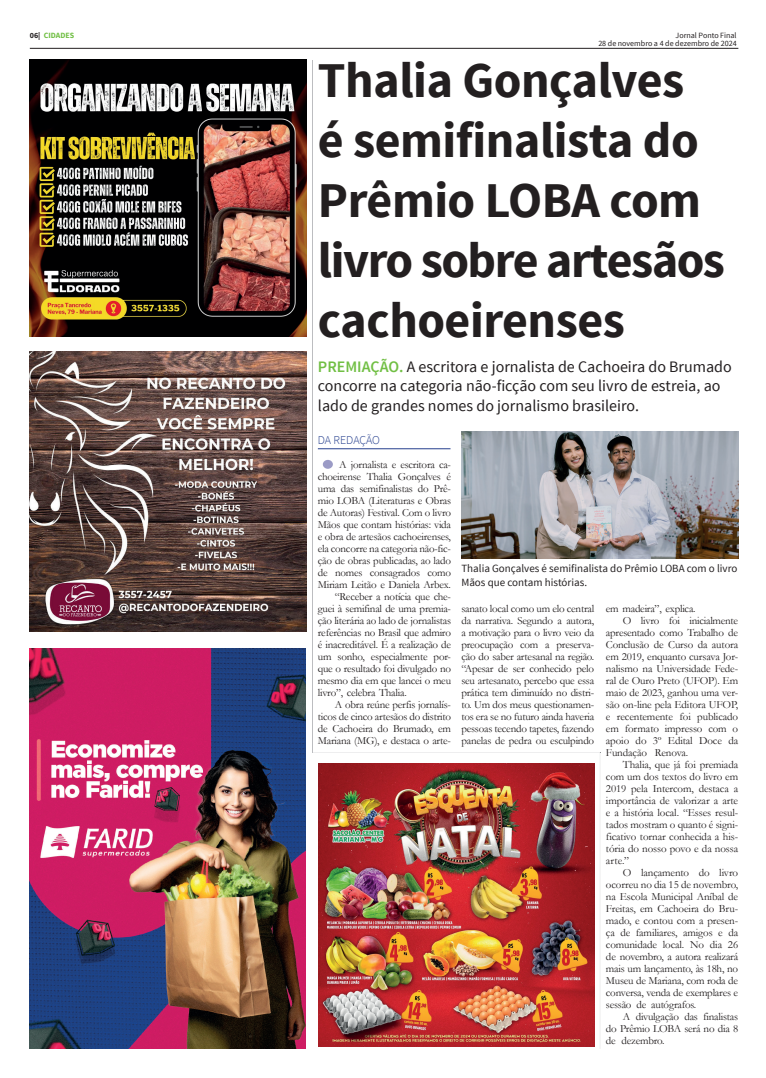
<style>
.page{position:relative;width:766px;height:1078px;background:#fff}
.page>*{position:absolute;margin:0;border:0;box-sizing:border-box;transform-origin:0 0}
.t1{font:700 49.9px/59.9px "Source Sans Pro";letter-spacing:-.01em;color:#231f20}
.t2{font:16px/19.2px "Source Sans Pro";color:#231f20}
.t3{font:300 12px "Source Sans Pro";letter-spacing:-.01em;color:#253f8e}
.t4{font:11px/12px "Garamond";letter-spacing:-.02em;color:#231f20;text-align:justify}
.t5{font:11px/13.2px "Source Sans Pro";color:#231f20}
.t6{font:8px/8px "Source Sans Pro";color:#231f20;text-align:right}
.t7{font:700 8px "Source Sans Pro";color:#71bf44}
.s1{color:#231f20}
.s2{font-weight:600;color:#71bf44}
</style>
<div class="page">
<hr style="left:30px;top:48px;width:708px;height:1px;background:#231f20">
<img style="left:30px;top:351px;width:276px;height:280px">
<hr style="left:312px;top:60px;width:1px;height:692px;background:#bcbdc0">
<img style="left:30px;top:648px;width:275px;height:400px">
<img style="left:30px;top:60px;width:276px;height:276px">
<img style="left:318px;top:763px;width:276px;height:283px">
<hr style="left:312px;top:752px;width:287px;height:1px;background:#bcbdc0">
<hr style="left:599px;top:752px;width:1px;height:296px;background:#bcbdc0">
<hr style="left:318px;top:448px;width:132px;height:1px;background:#253f8e">
<div style="left:323px;top:460px;width:10px;height:8px;background:#9b9bc6;border-radius:50%"></div>
<img style="left:461px;top:432px;width:277px;height:126px">
<p class="t7" style="left:30px;top:30px;width:46px"><span class="s1">06|</span> CIDADES</p>
<p class="t6" style="left:598px;top:31px;width:140px">Jornal Ponto Final<br>28 de novembro a 4 de dezembro de 2024</p>
<h1 class="t1" style="left:318px;top:52px;width:408px">Thalia Gonçalves<br>é semifinalista do<br>Prêmio LOBA com livro sobre artesãos cachoeirenses</h1>
<h2 class="t2" style="left:318px;top:357px;width:415px"><span class="s2">PREMIAÇÃO.</span> A escritora e jornalista de Cachoeira do Brumado concorre na categoria não-ficção com seu livro de estreia, ao lado de grandes nomes do jornalismo brasileiro.</h2>
<p class="t3" style="left:318px;top:433px;width:64px">DA REDAÇÃO</p>
<p class="t4" style="left:339px;top:458px;width:113px">A jornalista e escritora ca-</p>
<p class="t4" style="left:318px;top:470px;width:135px">choeirense Thalia Gonçalves é</p>
<p class="t4" style="left:318px;top:482px;width:135px">uma das semifinalistas do Prê-</p>
<p class="t4" style="left:318px;top:494px;width:135px">mio LOBA (Literaturas e Obras</p>
<p class="t4" style="left:318px;top:506px;width:135px">de Autoras) Festival. Com o livro</p>
<p class="t4" style="left:318px;top:518px;width:135px">Mãos que contam histórias: vida</p>
<p class="t4" style="left:318px;top:530px;width:135px">e obra de artesãos cachoeirenses,</p>
<p class="t4" style="left:318px;top:542px;width:135px">ela concorre na categoria não-fic-</p>
<p class="t4" style="left:318px;top:554px;width:135px">ção de obras publicadas, ao lado</p>
<p class="t4" style="left:318px;top:566px;width:135px">de nomes consagrados como</p>
<p class="t4" style="left:318px;top:578px;width:135px">Miriam Leitão e Daniela Arbex.</p>
<p class="t4" style="left:335px;top:590px;width:118px">“Receber a notícia que che-</p>
<p class="t4" style="left:318px;top:602px;width:135px">guei à semifinal de uma premia-</p>
<p class="t4" style="left:318px;top:614px;width:135px">ção literária ao lado de jornalistas</p>
<p class="t4" style="left:318px;top:626px;width:135px">referências no Brasil que admiro</p>
<p class="t4" style="left:318px;top:638px;width:135px">é inacreditável. É a realização de</p>
<p class="t4" style="left:318px;top:650px;width:135px">um sonho, especialmente por-</p>
<p class="t4" style="left:318px;top:662px;width:135px">que o resultado foi divulgado no</p>
<p class="t4" style="left:318px;top:674px;width:135px">mesmo dia em que lancei o meu</p>
<p class="t4" style="left:318px;top:686px;width:90px">livro”, celebra Thalia.</p>
<p class="t4" style="left:335px;top:698px;width:118px">A obra reúne perfis jornalís-</p>
<p class="t4" style="left:318px;top:710px;width:135px">ticos de cinco artesãos do distrito</p>
<p class="t4" style="left:318px;top:722px;width:135px">de Cachoeira do Brumado, em</p>
<p class="t4" style="left:318px;top:734px;width:135px">Mariana (MG), e destaca o arte-</p>
<p class="t5" style="left:461px;top:562px;width:277px">Thalia Gonçalves é semifinalista do Prêmio LOBA com o livro<br>Mãos que contam histórias.</p>
<p class="t4" style="left:461px;top:602px;width:134px">sanato local como um elo central da narrativa. Segundo a autora, a motivação para o livro veio da preocupação com a preserva&shy;ção do saber artesanal na região. “Apesar de ser conhecido pelo seu artesanato, percebo que essa prática tem diminuído no distri&shy;to. Um dos meus questionamen&shy;tos era se no futuro ainda haveria pessoas tecendo tapetes, fazendo panelas de pedra ou esculpindo</p>
<p class="t4" style="left:605px;top:602px;width:91px">em madeira”, explica.</p>
<p class="t4" style="left:622px;top:614px;width:117px">O livro foi inicialmente</p>
<p class="t4" style="left:605px;top:626px;width:134px">apresentado como Trabalho de</p>
<p class="t4" style="left:605px;top:638px;width:134px">Conclusão de Curso da autora</p>
<p class="t4" style="left:605px;top:650px;width:134px">em 2019, enquanto cursava Jor-</p>
<p class="t4" style="left:605px;top:662px;width:134px">nalismo na Universidade Fede-</p>
<p class="t4" style="left:605px;top:674px;width:134px">ral de Ouro Preto (UFOP). Em</p>
<p class="t4" style="left:605px;top:686px;width:134px">maio de 2023, ganhou uma ver-</p>
<p class="t4" style="left:605px;top:698px;width:134px">são on-line pela Editora UFOP,</p>
<p class="t4" style="left:605px;top:710px;width:134px">e recentemente foi publicado</p>
<p class="t4" style="left:605px;top:722px;width:134px">em formato impresso com o</p>
<p class="t4" style="left:605px;top:734px;width:134px">apoio do 3º Edital Doce da</p>
<p class="t4" style="left:605px;top:746px;width:84px">Fundação Renova.</p>
<p class="t4" style="left:622px;top:758px;width:117px">Thalia, que já foi premiada</p>
<p class="t4" style="left:605px;top:770px;width:134px">com um dos textos do livro em</p>
<p class="t4" style="left:605px;top:782px;width:134px">2019 pela Intercom, destaca a</p>
<p class="t4" style="left:605px;top:794px;width:134px">importância de valorizar a arte</p>
<p class="t4" style="left:605px;top:806px;width:134px">e a história local. “Esses resul-</p>
<p class="t4" style="left:605px;top:818px;width:134px">tados mostram o quanto é signi-</p>
<p class="t4" style="left:605px;top:830px;width:134px">ficativo tornar conhecida a his-</p>
<p class="t4" style="left:605px;top:842px;width:134px">tória do nosso povo e da nossa</p>
<p class="t4" style="left:605px;top:854px;width:25px">arte.”</p>
<p class="t4" style="left:622px;top:866px;width:117px">O lançamento do livro</p>
<p class="t4" style="left:605px;top:878px;width:134px">ocorreu no dia 15 de novembro,</p>
<p class="t4" style="left:605px;top:890px;width:134px">na Escola Municipal Aníbal de</p>
<p class="t4" style="left:605px;top:902px;width:134px">Freitas, em Cachoeira do Bru-</p>
<p class="t4" style="left:605px;top:914px;width:134px">mado, e contou com a presen-</p>
<p class="t4" style="left:605px;top:926px;width:134px">ça de familiares, amigos e da</p>
<p class="t4" style="left:605px;top:938px;width:134px">comunidade local. No dia 26</p>
<p class="t4" style="left:605px;top:950px;width:134px">de novembro, a autora realizará</p>
<p class="t4" style="left:605px;top:962px;width:134px">mais um lançamento, às 18h, no</p>
<p class="t4" style="left:605px;top:974px;width:134px">Museu de Mariana, com roda de</p>
<p class="t4" style="left:605px;top:986px;width:134px">conversa, venda de exemplares e</p>
<p class="t4" style="left:605px;top:998px;width:92px">sessão de autógrafos.</p>
<p class="t4" style="left:622px;top:1010px;width:117px">A divulgação das finalistas</p>
<p class="t4" style="left:605px;top:1022px;width:134px">do Prêmio LOBA será no dia 8</p>
<p class="t4" style="left:605px;top:1034px;width:60px">de dezembro.</p>
</div>
